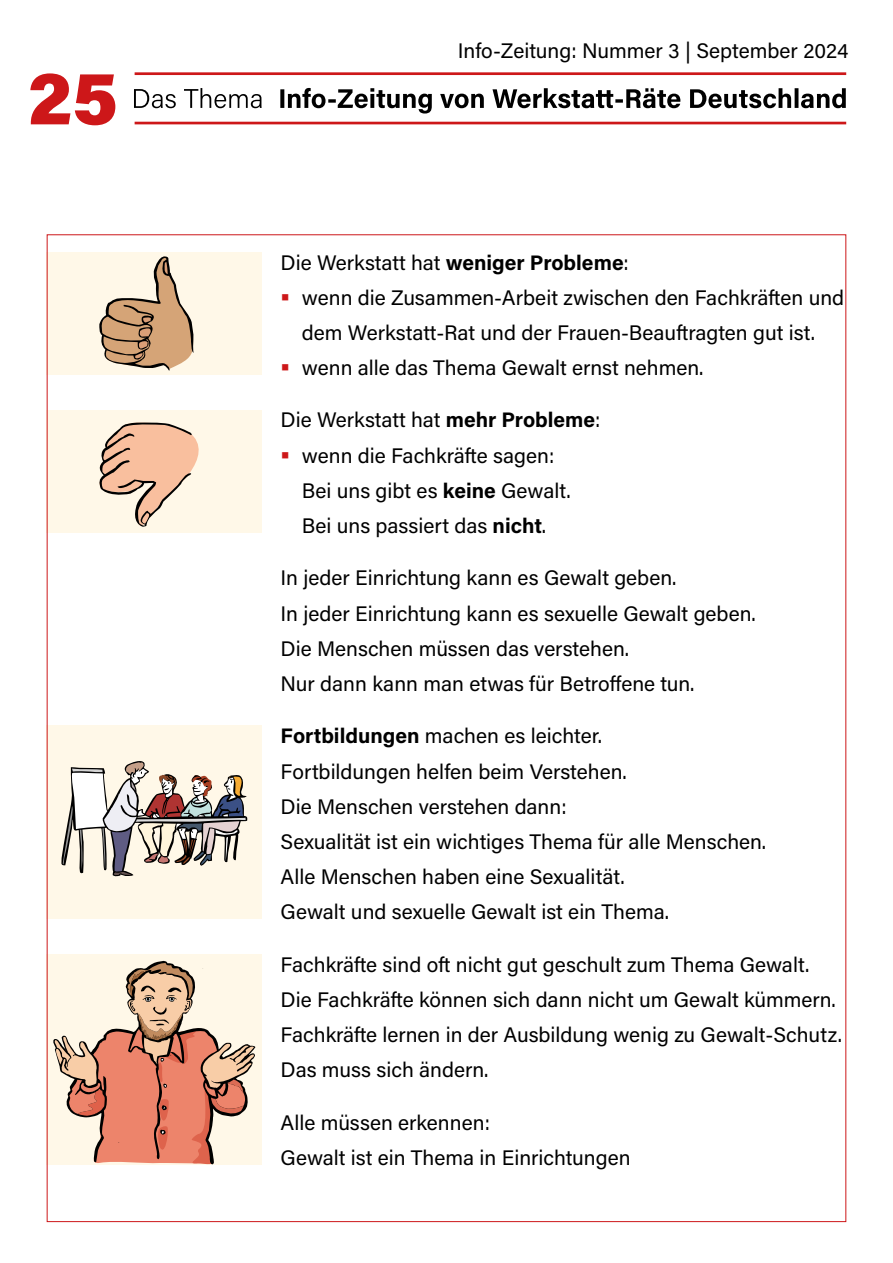
<style>
.page{position:relative;width:893px;height:1263px;background:#fff}
.page>*{position:absolute;margin:0;border:0;box-sizing:border-box;transform-origin:0 0}
.t1{font:900 75.75px "Acumin Pro";color:#cd1719}
.Fließ_p1{font:21px/35.1px "Acumin Pro";color:#000}
.Aufzählung{font:21px/35.1px "Acumin Pro";color:#000}
.s1{font-weight:700}
</style>
<div class="page">
<div style="left:47px;top:410px;width:215px;height:123px;background:#fff8e8"></div>
<svg style="left:99px;top:423px;width:100px;height:104px"></svg>
<div style="left:47px;top:726px;width:215px;height:193px;background:#fff8e8"></div>
<svg style="left:61px;top:761px;width:187px;height:115px"></svg>
<div style="left:47px;top:252px;width:215px;height:123px;background:#fff8e8"></div>
<svg style="left:99px;top:256px;width:95px;height:114px"></svg>
<div style="left:47px;top:954px;width:215px;height:211px;background:#fff8e8"></div>
<svg style="left:53px;top:961px;width:202px;height:203px"></svg>
<svg style="left:134px;top:88px;width:712px;height:26px"></svg>
<hr style="left:135px;top:122px;width:711px;height:2px;background:#cd1719">
<hr style="left:135px;top:72px;width:711px;height:3px;background:#cd1719">
<h1 class="t1" style="left:28px;top:44px;width:92px">25</h1>
<p class="Fließ_p1" style="left:458px;top:32px;width:392px">Info-Zeitung: Nummer 3 | September 2024</p>
<p class="Fließ_p1" style="left:281px;top:244px;width:350px">Die Werkstatt hat <span class="s1">weniger Probleme</span>:</p>
<p class="Aufzählung" style="left:302px;top:279px;width:544px">wenn die Zusammen-Arbeit zwischen den Fachkräften und dem Werkstatt-Rat und der Frauen-Beauftragten gut ist.</p>
<p class="Aufzählung" style="left:302px;top:349px;width:403px">wenn alle das Thema Gewalt ernst nehmen.</p>
<p class="Fließ_p1" style="left:281px;top:402px;width:321px">Die Werkstatt hat <span class="s1">mehr Probleme</span>:</p>
<p class="Aufzählung" style="left:302px;top:437px;width:270px">wenn die Fachkräfte sagen:<br>Bei uns gibt es <span class="s1">keine</span> Gewalt.<br>Bei uns passiert das <span class="s1">nicht</span>.</p>
<p class="Fließ_p1" style="left:281px;top:560px;width:476px">In jeder Einrichtung kann es Gewalt geben.<br>In jeder Einrichtung kann es sexuelle Gewalt geben.<br>Die Menschen müssen das verstehen.<br>Nur dann kann man etwas für Betroffene tun.</p>
<p class="Fließ_p1" style="left:281px;top:718px;width:487px"><span class="s1">Fortbildungen</span> machen es leichter.<br>Fortbildungen helfen beim Verstehen.<br>Die Menschen verstehen dann:<br>Sexualität ist ein wichtiges Thema für alle Menschen.<br>Alle Menschen haben eine Sexualität.<br>Gewalt und sexuelle Gewalt ist ein Thema.</p>
<p class="Fließ_p1" style="left:281px;top:946px;width:563px">Fachkräfte sind oft nicht gut geschult zum Thema Gewalt.<br>Die Fachkräfte können sich dann nicht um Gewalt kümmern.<br>Fachkräfte lernen in der Ausbildung wenig zu Gewalt-Schutz.<br>Das muss sich ändern.</p>
<p class="Fließ_p1" style="left:281px;top:1104px;width:351px">Alle müssen erkennen:<br>Gewalt ist ein Thema in Einrichtungen</p>
</div>
